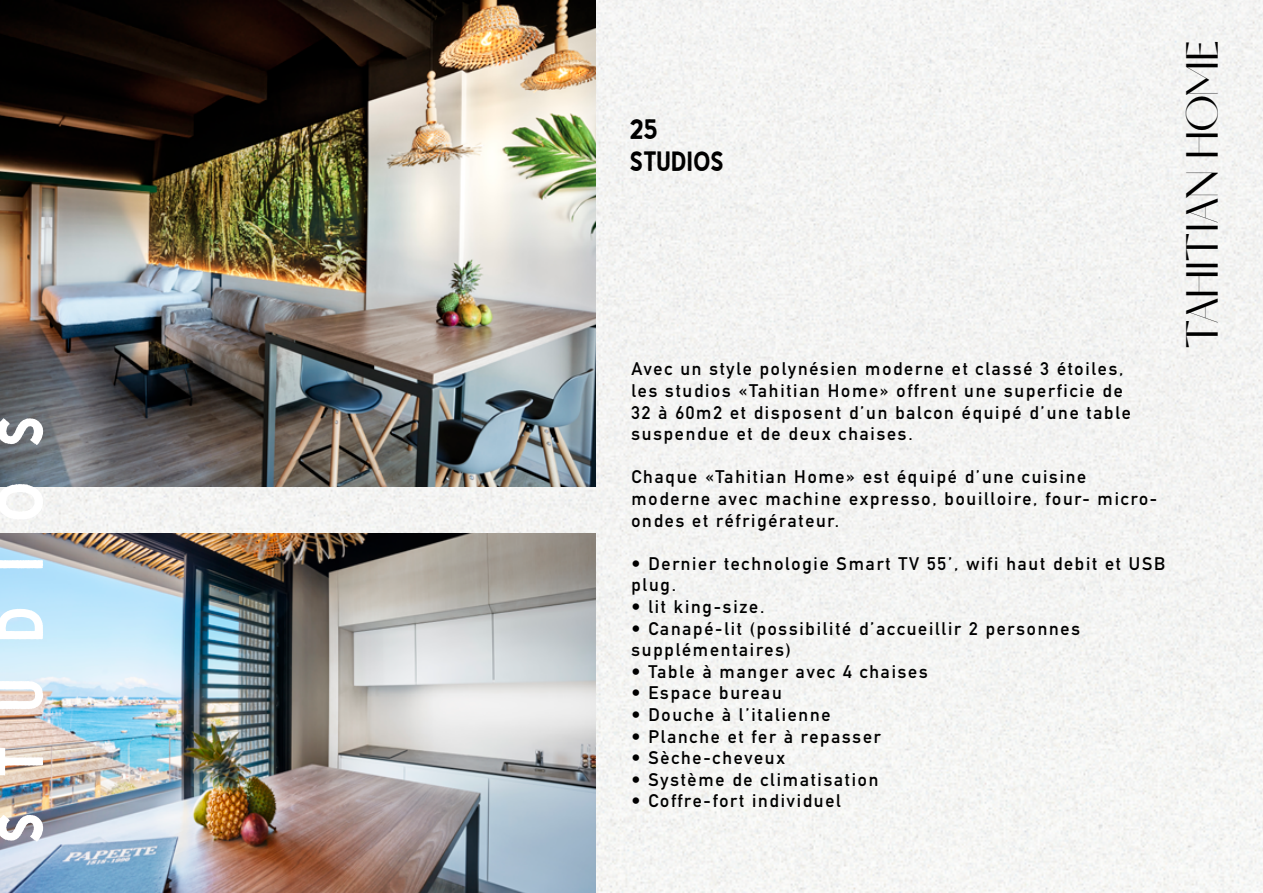
<style>
.page{position:relative;width:1263px;height:893px;background:#f4f4f3}
.page>*{position:absolute;margin:0;border:0;box-sizing:border-box;transform-origin:0 0}
.t1{font:63px "Gutenberg Clean";letter-spacing:.535em;color:#fff}
.t2{font:45px "Miracle";color:#000}
.t3{font:27px/32.4px "Gutenberg Clean";letter-spacing:-.015em;color:#000}
.t4{font:700 18px/21.6px "DIN Alternate";letter-spacing:.1em;color:#000}
</style>
<div class="page">
<img style="left:0;top:0;width:595px;height:487px">
<img style="left:0;top:534px;width:595px;height:359px">
<h1 class="t1" style="left:-14px;top:844px;width:431px;rotate:-90deg">STUDIOS</h1>
<h3 class="t3" style="left:629px;top:113px;width:96px">25<br>STUDIOS</h3>
<p class="t4" style="left:631px;top:357px;width:501px">Avec un style polynésien moderne et classé 3 étoiles, les studios «Tahitian Home» offrent une superficie de 32 à 60m2 et disposent d’un balcon équipé d’une table suspendue et de deux chaises.</p>
<p class="t4" style="left:631px;top:465px;width:527px">Chaque «Tahitian Home» est équipé d’une cuisine moderne avec machine expresso, bouilloire, four- micro&shy;ondes et réfrigérateur.</p>
<p class="t4" style="left:631px;top:551px;width:535px">• Dernier technologie Smart TV 55’, wifi haut debit et USB plug.</p>
<p class="t4" style="left:631px;top:595px;width:134px">• lit king-size.</p>
<p class="t4" style="left:631px;top:616px;width:450px">• Canapé-lit (possibilité d’accueillir 2 personnes supplémentaires)</p>
<p class="t4" style="left:631px;top:659px;width:298px">• Table à manger avec 4 chaises</p>
<p class="t4" style="left:631px;top:681px;width:152px">• Espace bureau</p>
<p class="t4" style="left:631px;top:703px;width:201px">• Douche à l’italienne</p>
<p class="t4" style="left:631px;top:724px;width:251px">• Planche et fer à repasser</p>
<p class="t4" style="left:631px;top:746px;width:155px">• Sèche-cheveux</p>
<p class="t4" style="left:631px;top:767px;width:248px">• Système de climatisation</p>
<p class="t4" style="left:631px;top:789px;width:211px">• Coffre-fort individuel</p>
<h2 class="t2" style="left:1175px;top:349px;width:310px;rotate:-90deg">TAHITIAN HOME</h2>
</div>
